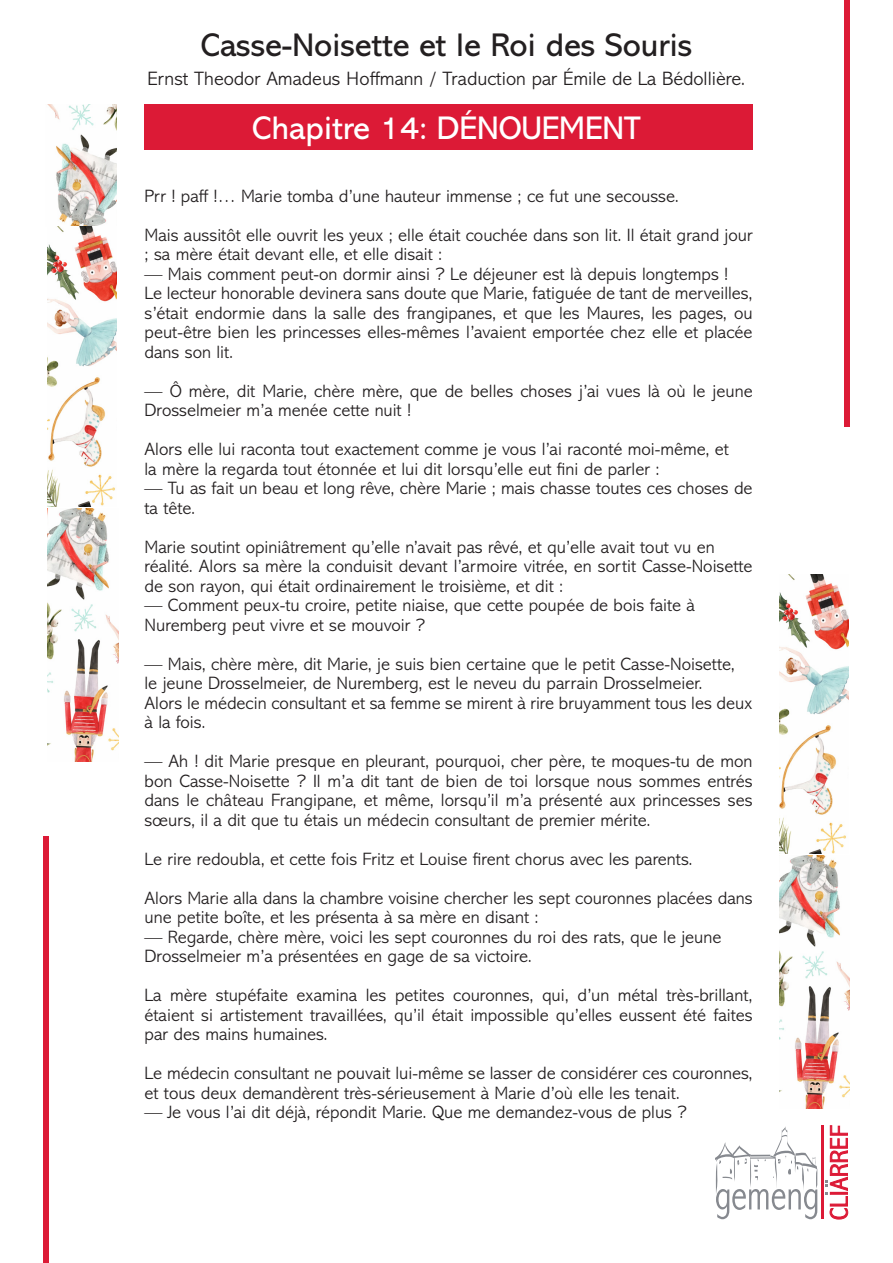
<style>
.page{position:relative;width:893px;height:1263px;background:#fff}
.page>*{position:absolute;margin:0;border:0;box-sizing:border-box;transform-origin:0 0}
.t1{font:33px "Abadi MT Pro";color:#231f20}
.t2{font:33px "Abadi MT Pro";color:#fff}
.t3{font:300 19.5px "Abadi MT Pro";color:#231f20}
.t4{font:300 18px/19.5px "Abadi MT Pro";color:#231f20}
</style>
<div class="page">
<img style="left:47px;top:104px;width:70px;height:122px">
<img style="left:48px;top:508px;width:71px;height:254px">
<img style="left:779px;top:855px;width:71px;height:254px">
<img style="left:48px;top:227px;width:69px;height:279px">
<img style="left:779px;top:574px;width:69px;height:279px">
<div style="left:43px;top:836px;width:6px;height:427px;background:#dc1a36"></div>
<svg style="left:715px;top:1126px;width:102px;height:93px"></svg>
<hr style="left:821px;top:1125px;width:2px;height:94px;background:#dc1a36">
<svg style="left:825px;top:1125px;width:23px;height:94px"></svg>
<div style="left:145px;top:104px;width:608px;height:46px;background:#dc1a36"></div>
<div style="left:844px;top:0;width:6px;height:427px;background:#dc1a36"></div>
<p class="t1" style="left:201px;top:27px;width:493px">Casse-Noisette et le Roi des Souris</p>
<p class="t3" style="left:148px;top:68px;width:599px">Ernst Theodor Amadeus Hoffmann / Traduction par Émile de La Bédollière.</p>
<p class="t2" style="left:252px;top:110px;width:390px">Chapitre 14: DÉNOUEMENT</p>
<p class="t4" style="left:145px;top:186px;width:536px">Prr ! paff !… Marie tomba d’une hauteur immense ; ce fut une secousse.</p>
<p class="t4" style="left:145px;top:225px;width:610px">Mais aussitôt elle ouvrit les yeux ; elle était couchée dans son lit. Il était grand jour ; sa mère était devant elle, et elle disait :</p>
<p class="t4" style="left:145px;top:264px;width:585px">— Mais comment peut-on dormir ainsi ? Le déjeuner est là depuis longtemps !</p>
<p class="t4" style="left:145px;top:284px;width:610px;text-align:justify">Le lecteur honorable devinera sans doute que Marie, fatiguée de tant de merveilles, s’était endormie dans la salle des frangipanes, et que les Maures, les pages, ou peut-être bien les princesses elles-mêmes l’avaient emportée chez elle et placée dans son lit.</p>
<p class="t4" style="left:145px;top:381px;width:610px">— Ô mère, dit Marie, chère mère, que de belles choses j’ai vues là où le jeune<br>Drosselmeier m’a menée cette nuit !</p>
<p class="t4" style="left:145px;top:440px;width:586px">Alors elle lui raconta tout exactement comme je vous l’ai raconté moi-même, et</p>
<p class="t4" style="left:145px;top:459px;width:516px">la mère la regarda tout étonnée et lui dit lorsqu’elle eut fini de parler :</p>
<p class="t4" style="left:145px;top:479px;width:609px">— Tu as fait un beau et long rêve, chère Marie ; mais chasse toutes ces choses de ta tête.</p>
<p class="t4" style="left:145px;top:537px;width:572px">Marie soutint opiniâtrement qu’elle n’avait pas rêvé, et qu’elle avait tout vu en</p>
<p class="t4" style="left:145px;top:557px;width:610px">réalité. Alors sa mère la conduisit devant l’armoire vitrée, en sortit Casse-Noisette de son rayon, qui était ordinairement le troisième, et dit :</p>
<p class="t4" style="left:145px;top:596px;width:552px">— Comment peux-tu croire, petite niaise, que cette poupée de bois faite à</p>
<p class="t4" style="left:145px;top:615px;width:282px">Nuremberg peut vivre et se mouvoir ?</p>
<p class="t4" style="left:145px;top:654px;width:592px">— Mais, chère mère, dit Marie, je suis bien certaine que le petit Casse-Noisette,</p>
<p class="t4" style="left:145px;top:674px;width:560px">le jeune Drosselmeier, de Nuremberg, est le neveu du parrain Drosselmeier.</p>
<p class="t4" style="left:145px;top:693px;width:610px">Alors le médecin consultant et sa femme se mirent à rire bruyamment tous les deux à la fois.</p>
<p class="t4" style="left:145px;top:752px;width:610px;text-align:justify">— Ah ! dit Marie presque en pleurant, pourquoi, cher père, te moques-tu de mon bon Casse-Noisette ? Il m’a dit tant de bien de toi lorsque nous sommes entrés dans le château Frangipane, et même, lorsqu’il m’a présenté aux princesses ses sœurs, il a dit que tu étais un médecin consultant de premier mérite.</p>
<p class="t4" style="left:145px;top:849px;width:550px">Le rire redoubla, et cette fois Fritz et Louise firent chorus avec les parents.</p>
<p class="t4" style="left:145px;top:888px;width:610px">Alors Marie alla dans la chambre voisine chercher les sept couronnes placées dans une petite boîte, et les présenta à sa mère en disant :</p>
<p class="t4" style="left:145px;top:927px;width:578px">— Regarde, chère mère, voici les sept couronnes du roi des rats, que le jeune</p>
<p class="t4" style="left:145px;top:947px;width:389px">Drosselmeier m’a présentées en gage de sa victoire.</p>
<p class="t4" style="left:145px;top:986px;width:610px;text-align:justify">La mère stupéfaite examina les petites couronnes, qui, d’un métal très-brillant, étaient si artistement travaillées, qu’il était impossible qu’elles eussent été faites par des mains humaines.</p>
<p class="t4" style="left:145px;top:1064px;width:610px">Le médecin consultant ne pouvait lui-même se lasser de considérer ces couronnes, et tous deux demandèrent très-sérieusement à Marie d’où elle les tenait.</p>
<p class="t4" style="left:145px;top:1103px;width:544px">— Je vous l’ai dit déjà, répondit Marie. Que me demandez-vous de plus ?</p>
</div>
